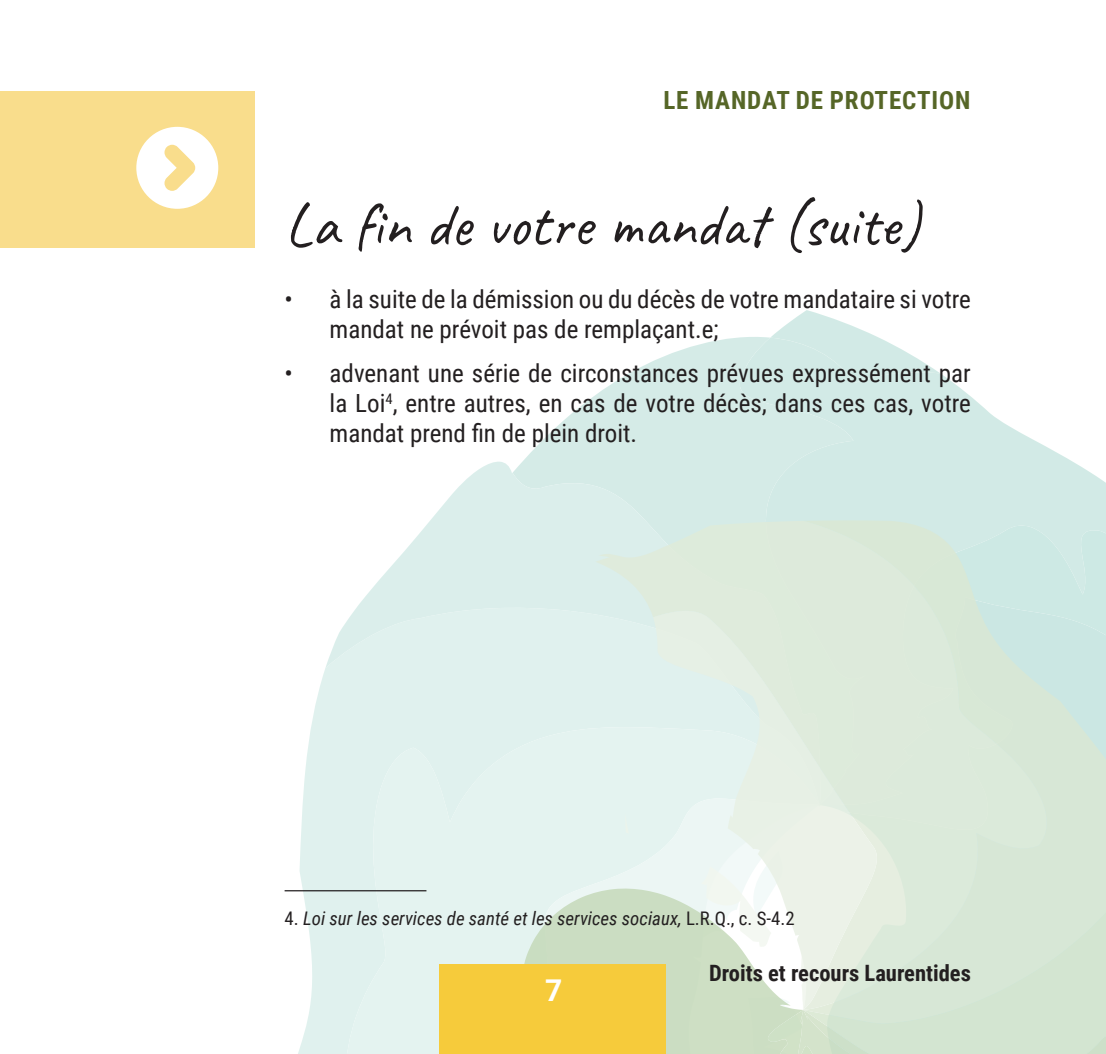
<style>
.page{position:relative;width:1106px;height:1054px;background:#fff}
.page>*{position:absolute;margin:0;border:0;box-sizing:border-box;transform-origin:0 0}
.t1{font:62.5px "Caveat";color:#231f20}
.t2{font:700 30px "Roboto";color:#fff}
.t3{font:25px/30px "Roboto Condensed";color:#231f20}
.t4{font:700 25px "Roboto Condensed";letter-spacing:.035em;color:#566627}
.t5{font:700 22.5px "Roboto Condensed";color:#231f20}
.t6{font:italic 18.75px "Roboto Condensed";color:#231f20}
.s1{font-style:normal}
</style>
<div class="page">
<svg style="left:776px;top:310px;width:101px;height:27px"></svg>
<svg style="left:866px;top:337px;width:239px;height:183px;fill:#d2eae6"></svg>
<svg style="left:523px;top:333px;width:343px;height:187px;fill:#d5ebe7"></svg>
<svg style="left:289px;top:670px;width:55px;height:383px;fill:#e0f1ee"></svg>
<svg style="left:325px;top:461px;width:495px;height:347px;fill:#e0f1ee"></svg>
<div style="left:344px;top:726px;width:251px;height:327px;background:#e4f3f0"></div>
<div style="left:544px;top:798px;width:51px;height:89px;background:#e4f3f0"></div>
<svg style="left:513px;top:887px;width:82px;height:76px;background:#d6e7d7"></svg>
<div style="left:666px;top:1010px;width:136px;height:43px;background:#cedfc4"></div>
<svg style="left:1046px;top:520px;width:59px;height:309px;background:#d0e7df"></svg>
<div style="left:802px;top:829px;width:303px;height:224px;background:#d3e5d1"></div>
<svg style="left:595px;top:520px;width:451px;height:490px;background:#d9eadc"></svg>
<svg style="left:653px;top:610px;width:225px;height:400px;background:#e3eee3"></svg>
<div style="left:439px;top:963px;width:227px;height:90px;background:#f6cb3b"></div>
<div style="left:0;top:91px;width:255px;height:156px;background:#f9dd8c"></div>
<svg style="left:136px;top:127px;width:82px;height:82px"></svg>
<hr style="left:284px;top:889px;width:142px;height:2px;background:#231f20">
<p class="t4" style="left:663px;top:82px;width:308px">LE MANDAT DE PROTECTION</p>
<h1 class="t1" style="left:284px;top:185px;width:636px">La fin de votre mandat (suite)</h1>
<p class="t3" style="left:329px;top:283px;width:642px;text-indent:-45px">• à la suite de la démission ou du décès de votre mandataire si votre mandat ne prévoit pas de remplaçant.e;</p>
<p class="t3" style="left:329px;top:357px;width:642px;text-align:justify;text-indent:-45px">• advenant une série de circonstances prévues expressément par la Loi<sup>4</sup>, entre autres, en cas de votre décès; dans ces cas, votre mandat prend fin de plein droit.</p>
<p class="t6" style="left:284px;top:905px;width:511px"><span class="s1">4.</span> Loi sur les services de santé et les services sociaux, <span class="s1">L.R.Q., c. S-4.2</span></p>
<p class="t2" style="left:545px;top:969px;width:19px">7</p>
<p class="t5" style="left:709px;top:956px;width:263px">Droits et recours Laurentides</p>
</div>
